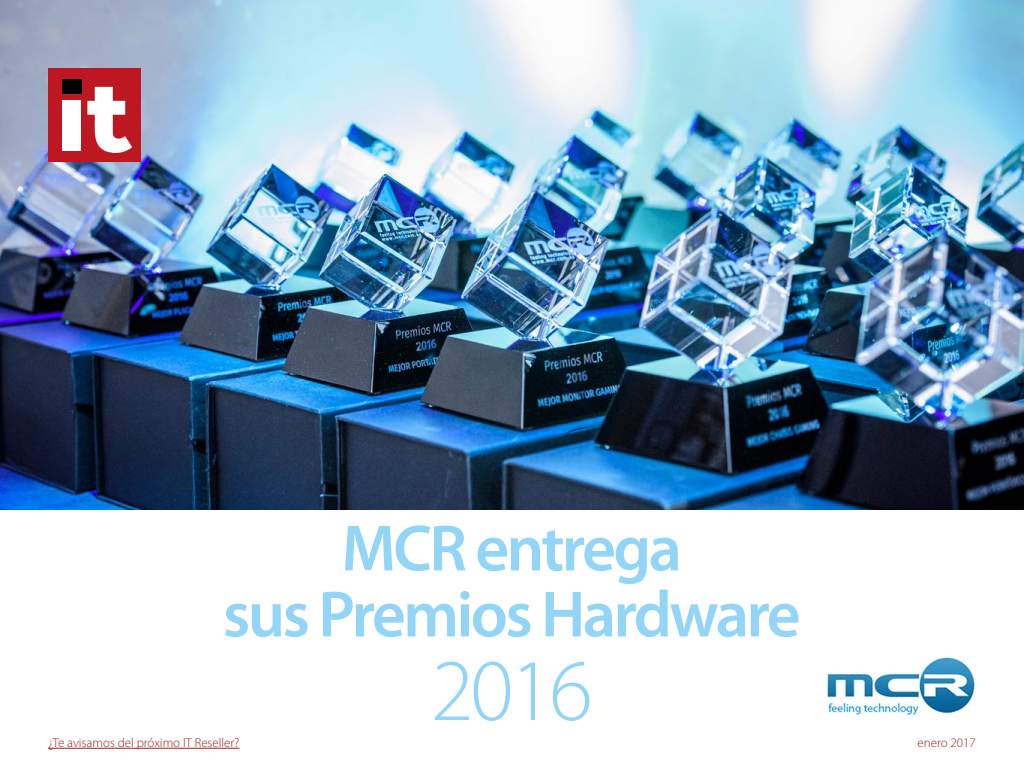
<style>
.page{position:relative;width:1024px;height:768px;background:#fff}
.page>*{position:absolute;margin:0;border:0;box-sizing:border-box;transform-origin:0 0}
.t1{font:300 88.4px "Myriad Pro";color:#93d5f6}
.t2{font:600 65.9px/66px "Myriad Pro";letter-spacing:-.04em;color:#93d5f6;text-align:center}
.t3{font:300 13px "Myriad Pro";color:#a0211f}
</style>
<div class="page">
<img style="left:826px;top:656px;width:150px;height:60px">
<hr style="left:48px;top:748px;width:191px;height:1px;background:#a0211f">
<img style="left:0;top:0;width:1024px;height:510px">
<div style="left:48px;top:68px;width:93px;height:94px;background:#bd1822"></div>
<div style="left:62px;top:80px;width:20px;height:14px;background:#000"></div>
<div style="left:63px;top:101px;width:18px;height:50px;background:#fff"></div>
<svg style="left:87px;top:87px;width:45px;height:66px"></svg>
<h2 class="t2" style="left:223px;top:516px;width:579px">MCR entrega<br>sus Premios Hardware</h2>
<h1 class="t1" style="left:431px;top:642px;width:164px">2016</h1>
<p class="t3" style="left:48px;top:735px;width:193px">¿Te avisamos del próximo IT Reseller?</p>
<p class="t3" style="left:918px;top:735px;width:60px">enero 2017</p>
</div>
